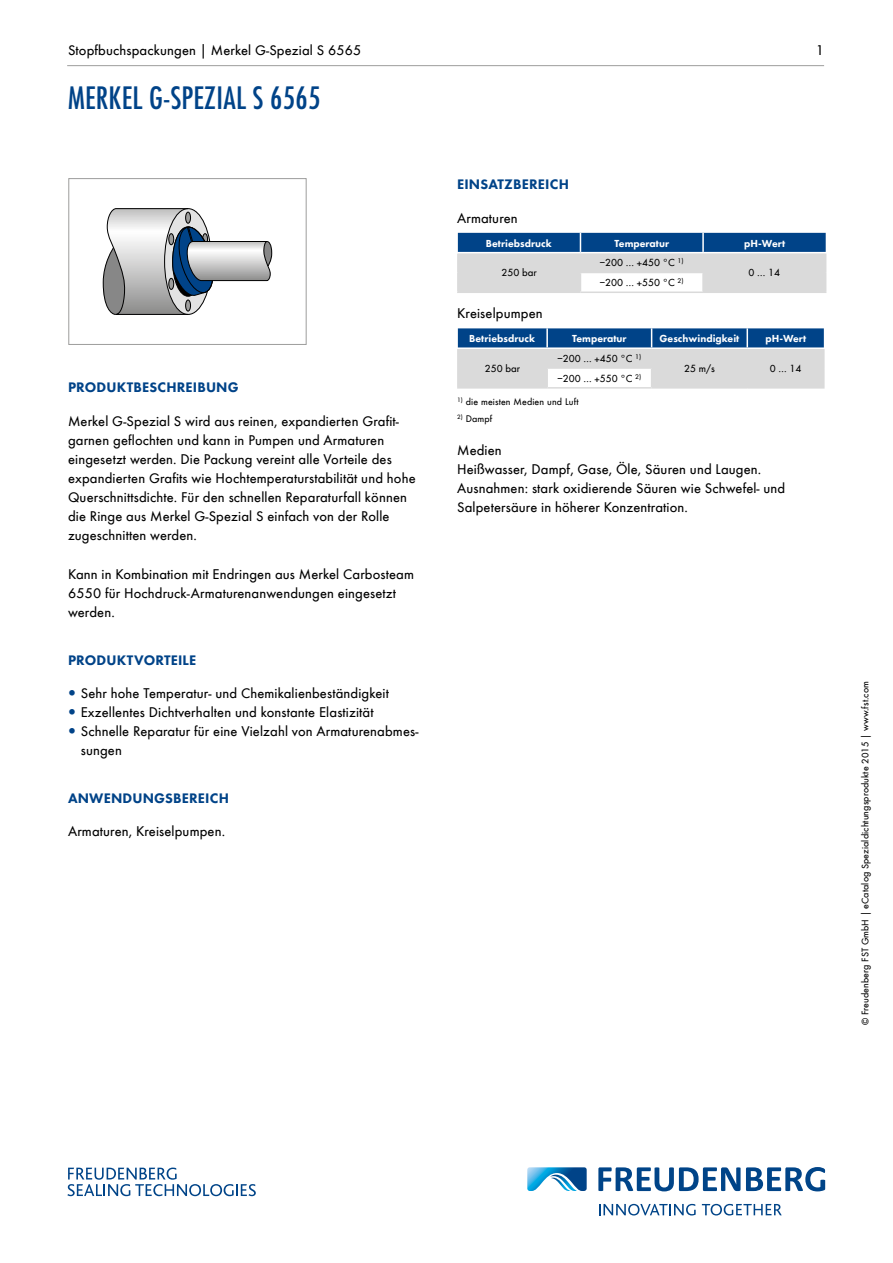
<style>
.page{position:relative;width:893px;height:1263px;background:#fff}
.page>*{position:absolute;margin:0;border:0;box-sizing:border-box;transform-origin:0 0}
.Headline{font:condensed 30px "Futura";letter-spacing:.01em;color:#004388}
.Fliesstext{font:14.25px/19px "Simrit Futura";letter-spacing:.01em;color:#000}
.Subheadline{font:700 14.25px "Simrit Futura";letter-spacing:.01em;color:#004388}
.Subline{font:14.25px "Simrit Futura";letter-spacing:.01em;color:#000}
.Tabellentext_zen{font:10.5px "Simrit Futura";color:#000}
.Tabellenkopf_zen{font:700 10.5px "Simrit Futura";color:#fff}
.Fussnote{font:9.75px "Simrit Futura";letter-spacing:.01em;color:#000}
</style>
<div class="page">
<hr style="left:67px;top:65px;width:757px;height:1px;background:#9d9d9c">
<svg style="left:67px;top:1167px;width:189px;height:29px"></svg>
<svg style="left:598px;top:1167px;width:227px;height:24px"></svg>
<svg style="left:527px;top:1167px;width:60px;height:24px"></svg>
<svg style="left:599px;top:1204px;width:97px;height:11px"></svg>
<svg style="left:702px;top:1204px;width:80px;height:11px"></svg>
<hr style="left:457px;top:291px;width:123px;height:2px;background:#dadada">
<hr style="left:703px;top:291px;width:123px;height:2px;background:#dadada">
<hr style="left:580px;top:291px;width:123px;height:2px;background:#dadada">
<svg style="left:457px;top:233px;width:369px;height:59px;background:#98adc3"></svg>
<hr style="left:457px;top:252px;width:123px;height:1px;background:#fff">
<hr style="left:580px;top:252px;width:123px;height:1px;background:#fff">
<hr style="left:703px;top:252px;width:123px;height:1px;background:#fff">
<hr style="left:457px;top:387px;width:90px;height:2px;background:#dadada">
<hr style="left:652px;top:387px;width:95px;height:2px;background:#dadada">
<hr style="left:747px;top:387px;width:78px;height:2px;background:#dadada">
<hr style="left:547px;top:387px;width:105px;height:2px;background:#dadada">
<svg style="left:457px;top:328px;width:368px;height:60px;background:#99aec3"></svg>
<hr style="left:457px;top:347px;width:90px;height:2px;background:#fff">
<hr style="left:547px;top:347px;width:105px;height:2px;background:#fff">
<hr style="left:652px;top:347px;width:95px;height:2px;background:#fff">
<hr style="left:747px;top:347px;width:78px;height:2px;background:#fff">
<svg style="left:102px;top:208px;width:171px;height:107px"></svg>
<div style="left:186px;top:212px;width:5px;height:11px;background:#9d9d9c;border-radius:50%"></div>
<div style="left:185px;top:212px;width:6px;height:12px;border:1px solid #000;border-radius:50%"></div>
<div style="left:169px;top:234px;width:5px;height:11px;background:#9d9d9c;border-radius:50%"></div>
<div style="left:168px;top:233px;width:6px;height:12px;border:1px solid #000;border-radius:50%"></div>
<div style="left:169px;top:278px;width:5px;height:11px;background:#9d9d9c;border-radius:50%"></div>
<div style="left:168px;top:278px;width:6px;height:12px;border:1px solid #000;border-radius:50%"></div>
<div style="left:186px;top:300px;width:5px;height:11px;background:#9d9d9c;border-radius:50%"></div>
<div style="left:185px;top:299px;width:6px;height:13px;border:1px solid #000;border-radius:50%"></div>
<div style="left:68px;top:178px;width:239px;height:167px;border:1px solid #9d9d9c"></div>
<p class="Fliesstext" style="left:68px;top:41px;width:295px">Stopfbuchspackungen | Merkel G-Spezial S 6565</p>
<p class="Fliesstext" style="left:816px;top:41px;width:10px">1</p>
<p class="Headline" style="left:68px;top:79px;width:254px">MERKEL G-SPEZIAL S 6565</p>
<p class="Subheadline" style="left:68px;top:378px;width:172px">PRODUKTBESCHREIBUNG</p>
<p class="Fliesstext" style="left:68px;top:411px;width:349px">Merkel G-Spezial S wird aus reinen, expandierten Grafit&shy;garnen geflochten und kann in Pumpen und Armaturen eingesetzt werden. Die Packung vereint alle Vorteile des expandierten Grafits wie Hochtemperaturstabilität und hohe Querschnittsdichte. Für den schnellen Reparaturfall können die Ringe aus Merkel G-Spezial S einfach von der Rolle zugeschnitten werden.</p>
<p class="Fliesstext" style="left:68px;top:564px;width:348px">Kann in Kombination mit Endringen aus Merkel Carbosteam<br>6550 für Hochdruck-Armaturenanwendungen eingesetzt werden.</p>
<p class="Subheadline" style="left:68px;top:651px;width:130px">PRODUKTVORTEILE</p>
<p class="Fliesstext" style="left:81px;top:683px;width:310px">Sehr hohe Temperatur- und Chemikalienbeständigkeit</p>
<p class="Fliesstext" style="left:81px;top:702px;width:294px">Exzellentes Dichtverhalten und konstante Elastizität</p>
<p class="Fliesstext" style="left:81px;top:721px;width:339px">Schnelle Reparatur für eine Vielzahl von Armaturenabmes&shy;sungen</p>
<p class="Subheadline" style="left:68px;top:789px;width:162px">ANWENDUNGSBEREICH</p>
<p class="Fliesstext" style="left:68px;top:822px;width:159px">Armaturen, Kreiselpumpen.</p>
<p class="Subheadline" style="left:457px;top:175px;width:113px">EINSATZBEREICH</p>
<p class="Fliesstext" style="left:457px;top:208px;width:62px">Armaturen</p>
<p class="Tabellenkopf_zen" style="left:486px;top:236px;width:67px">Betriebsdruck</p>
<p class="Tabellenkopf_zen" style="left:614px;top:236px;width:56px">Temperatur</p>
<p class="Tabellenkopf_zen" style="left:744px;top:236px;width:42px">pH-Wert</p>
<p class="Tabellentext_zen" style="left:501px;top:266px;width:37px">250 bar</p>
<p class="Tabellentext_zen" style="left:600px;top:256px;width:85px">–200 … +450 °C <sup>1)</sup></p>
<p class="Tabellentext_zen" style="left:748px;top:266px;width:33px">0 … 14</p>
<p class="Tabellentext_zen" style="left:600px;top:276px;width:85px">–200 … +550 °C <sup>2)</sup></p>
<p class="Fliesstext" style="left:457px;top:304px;width:87px">Kreiselpumpen</p>
<p class="Tabellenkopf_zen" style="left:469px;top:332px;width:67px">Betriebsdruck</p>
<p class="Tabellenkopf_zen" style="left:572px;top:332px;width:56px">Temperatur</p>
<p class="Tabellenkopf_zen" style="left:659px;top:332px;width:81px">Geschwindigkeit</p>
<p class="Tabellenkopf_zen" style="left:765px;top:332px;width:42px">pH-Wert</p>
<p class="Tabellentext_zen" style="left:485px;top:362px;width:37px">250 bar</p>
<p class="Tabellentext_zen" style="left:557px;top:352px;width:85px">–200 … +450 °C <sup>1)</sup></p>
<p class="Tabellentext_zen" style="left:684px;top:362px;width:32px">25 m/s</p>
<p class="Tabellentext_zen" style="left:770px;top:362px;width:33px">0 … 14</p>
<p class="Tabellentext_zen" style="left:557px;top:372px;width:85px">–200 … +550 °C <sup>2)</sup></p>
<p class="Fussnote" style="left:457px;top:396px;width:123px"><sup>1)</sup> die meisten Medien und Luft</p>
<p class="Fussnote" style="left:457px;top:412px;width:37px"><sup>2)</sup> Dampf</p>
<p class="Subline" style="left:457px;top:441px;width:46px">Medien</p>
<p class="Fliesstext" style="left:457px;top:459px;width:330px">Heißwasser, Dampf, Gase, Öle, Säuren und Laugen.<br>Ausnahmen: stark oxidierende Säuren wie Schwefel- und<br>Salpetersäure in höherer Konzentration.</p>
<p class="Fussnote" style="left:859px;top:1025px;width:345px;rotate:-90deg">© Freudenberg FST GmbH | eCatalog Spezialdichtungsprodukte 2015 | www.fst.com</p>
</div>
